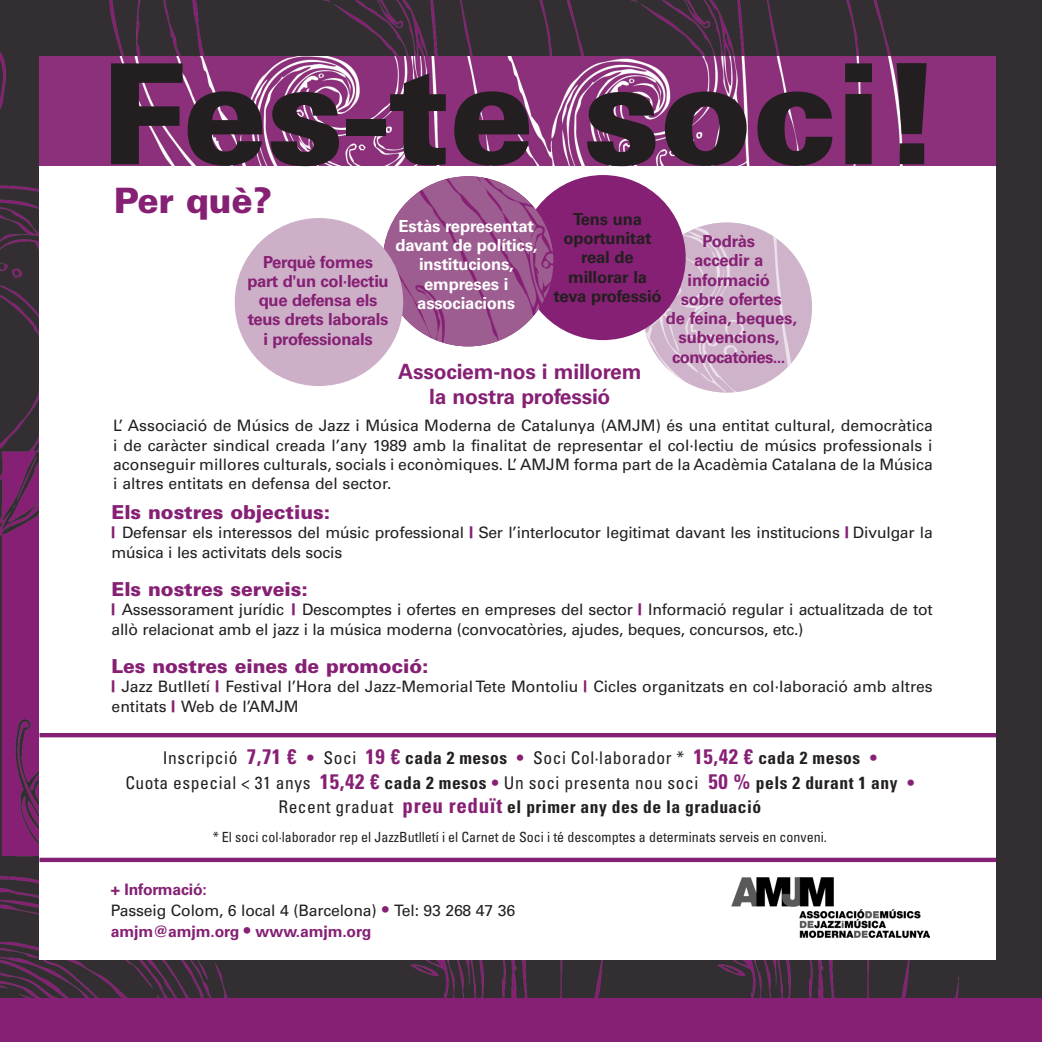
<style>
.page{position:relative;width:1042px;height:1042px;background:#fff}
.page>*{position:absolute;margin:0;border:0;box-sizing:border-box;transform-origin:0 0}
.t1{font:900 140px "Univers LT Std";letter-spacing:-.01em;color:#231f20}
.t2{font:900 35px "Univers LT Std";letter-spacing:-.02em;color:#862074}
.t3{font:700 21px "Univers LT Std";letter-spacing:-.01em;color:#862074}
.t4{font:900 19.25px "Univers LT Std";letter-spacing:-.005em;color:#862074}
.t5{font:condensed 17.5px "Univers LT Std";letter-spacing:.03em;color:#231f20}
.t6{font:700 condensed 17.5px "Univers LT Std";letter-spacing:.03em;color:#231f20}
.t7{font:700 16.62px/19.2px "Univers LT Std";letter-spacing:-.02em;color:#862074;text-align:center}
.t8{font:700 16.62px/19.2px "Univers LT Std";letter-spacing:-.01em;color:#fff;text-align:center}
.t9{font:700 16.62px/19.2px "Univers LT Std";letter-spacing:-.01em;color:#231f20;text-align:center}
.t10{font:15.75px/19.2px "Univers LT Std";letter-spacing:-.015em;color:#231f20}
.t11{font:700 15.75px "Univers LT Std";letter-spacing:-.01em;color:#862074}
.t12{font:condensed 14px "Univers LT Std";color:#231f20}
.s1{font-family:"Univers LT Std X Black Ex";color:#862074}
.s2{font-family:"Univers LT Std X Black";color:#862074}
.s3{font-weight:700;font-size:21px;color:#862074}
.s4{font-weight:700;color:#862074}
.s5{font-weight:700}
.s6{font-weight:400}
.s7{font-size:21px;color:#862074}
.s8{font-size:18.38px;color:#862074}
.s9{font-weight:400;font-size:18.38px}
</style>
<div class="page">
<div style="left:520px;top:0;width:522px;height:1042px;background:#862074"></div>
<div style="left:619px;top:0;width:423px;height:998px;background:#322e32"></div>
<div style="left:0;top:0;width:619px;height:1042px;background:#862074"></div>
<img style="left:0;top:0;width:619px;height:998px">
<div style="left:39px;top:165px;width:957px;height:794px;background:#fff"></div>
<img style="left:39px;top:56px;width:467px;height:109px">
<img style="left:731px;top:877px;width:199px;height:61px">
<img style="left:506px;top:56px;width:490px;height:109px">
<img style="left:641px;top:222px;width:171px;height:171px;border-radius:85px">
<div style="left:520px;top:175px;width:166px;height:165px;background:#862074;border-radius:50%"></div>
<img style="left:383px;top:176px;width:170px;height:170px;border-radius:85px">
<div style="left:235px;top:218px;width:168px;height:168px;background:#cdafc8;border-radius:50%"></div>
<hr style="left:39px;top:733px;width:957px;height:4px;background:#862074">
<hr style="left:39px;top:858px;width:957px;height:4px;background:#862074">
<p class="t1" style="left:101px;top:26px;width:843px">Fes-te soci!</p>
<p class="t2" style="left:114px;top:179px;width:159px">Per què?</p>
<p class="t7" style="left:263px;top:252px;width:112px">Perquè formes</p>
<p class="t7" style="left:247px;top:271px;width:143px">part d'un col·lectiu</p>
<p class="t7" style="left:259px;top:291px;width:120px">que defensa els</p>
<p class="t7" style="left:248px;top:310px;width:142px">teus drets laborals</p>
<p class="t7" style="left:263px;top:329px;width:111px">i professionals</p>
<p class="t9" style="left:563px;top:209px;width:90px">Tens una oportunitat</p>
<p class="t9" style="left:581px;top:248px;width:54px">real de</p>
<p class="t9" style="left:568px;top:267px;width:80px">millorar la</p>
<p class="t9" style="left:553px;top:286px;width:110px">teva professió</p>
<p class="t8" style="left:395px;top:217px;width:143px">Estàs representat davant de polítics, institucions,</p>
<p class="t8" style="left:417px;top:274px;width:99px">empreses i associacions</p>
<p class="t7" style="left:702px;top:232px;width:54px">Podràs</p>
<p class="t7" style="left:687px;top:251px;width:84px">accedir a informació</p>
<p class="t7" style="left:681px;top:290px;width:103px">sobre ofertes</p>
<p class="t7" style="left:666px;top:309px;width:133px">de feina, beques, subvencions, convocatòries...</p>
<p class="t3" style="left:398px;top:360px;width:245px">Associem-nos i millorem</p>
<p class="t3" style="left:429px;top:384px;width:183px">la nostra professió</p>
<p class="t10" style="left:113px;top:416px;width:821px;text-align:justify">L’ Associació de Músics de Jazz i Música Moderna de Catalunya (AMJM) és una entitat cultural, democràtica i de caràcter sindical creada l’any 1989 amb la finalitat de representar el col·lectiu de músics professionals i aconseguir millores culturals, socials i econòmiques. L’ AMJM forma part de la Acadèmia Catalana de la Música i altres entitats en defensa del sector.</p>
<p class="t4" style="left:112px;top:500px;width:220px">Els nostres objectius:</p>
<p class="t10" style="left:112px;top:523px;width:822px"><span class="s1">|</span> Defensar els interessos del músic professional <span class="s1">|</span> Ser l’interlocutor legitimat davant les institucions <span class="s1">|</span> Divulgar la música i les activitats dels socis</p>
<p class="t4" style="left:112px;top:577px;width:198px">Els nostres serveis:</p>
<p class="t10" style="left:112px;top:600px;width:822px"><span class="s1">|</span> Assessorament jurídic <span class="s1">|</span> Descomptes i ofertes en empreses del sector <span class="s1">|</span> Informació regular i actualitzada de tot allò relacionat amb el jazz i la música moderna (convocatòries, ajudes, beques, concursos, etc.)</p>
<p class="t4" style="left:112px;top:654px;width:318px">Les nostres eines de promoció:</p>
<p class="t10" style="left:112px;top:677px;width:822px"><span class="s1">|</span> Jazz Butlletí <span class="s1">|</span> Festival l’Hora del Jazz-Memorial Tete Montoliu <span class="s2">|</span> Cicles organitzats en col·laboració amb altres entitats <span class="s1">|</span> Web de l’AMJM</p>
<p class="t5" style="left:163px;top:747px;width:716px">Inscripció <span class="s3">7,71 €</span> <span class="s4">•</span> Soci <span class="s3">19 €</span> <span class="s5">cada 2 mesos</span> <span class="s4">•</span> Soci Col·laborador * <span class="s3">15,42 €</span> <span class="s5">cada 2 mesos</span> <span class="s4">•</span></p>
<p class="t5" style="left:125px;top:771px;width:790px">Cuota especial &lt; 31 anys <span class="s3">15,42 €</span> <span class="s5">cada 2 mesos</span> <span class="s4">•</span> Un soci presenta nou soci <span class="s3">50 %</span> <span class="s5">pels 2 durant 1 any</span> <span class="s4">•</span></p>
<p class="t6" style="left:278px;top:796px;width:484px"><span class="s6">Recent graduat</span> <span class="s7">preu reduït</span> el primer any des de la graduació</p>
<p class="t12" style="left:213px;top:828px;width:616px">* El soci col·laborador rep el JazzButlletí i el Carnet de Soci i té descomptes a determinats serveis en conveni.</p>
<p class="t11" style="left:111px;top:880px;width:98px">+ Informació:</p>
<p class="t10" style="left:111px;top:901px;width:406px">Passeig Colom, 6 local 4 (Barcelona) <span class="s8">•</span> Tel: 93 268 47 36</p>
<p class="t11" style="left:111px;top:922px;width:262px">amjm@amjm.org <span class="s9">•</span> www.amjm.org</p>
</div>
